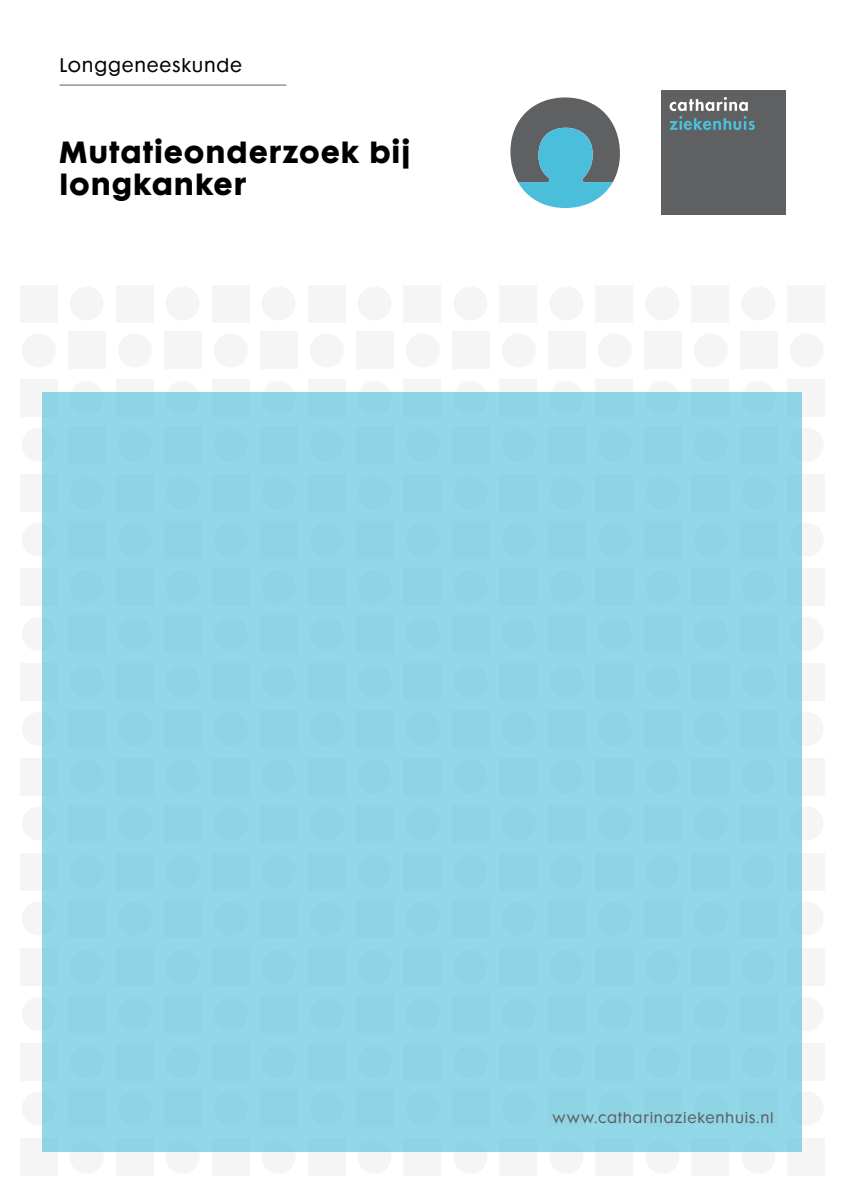
<style>
.page{position:relative;width:842px;height:1191px;background:#fff}
.page>*{position:absolute;margin:0;border:0;box-sizing:border-box;transform-origin:0 0}
.t1{font:700 28px/32px "Cg Futura Maxi";letter-spacing:.035em;color:#000}
.t2{font:18px "Cg Futura Maxi";letter-spacing:.045em;color:#000}
.t3{font:14px "Cg Futura Maxi";letter-spacing:.055em;color:#5f6062}
</style>
<div class="page">
<div style="left:70px;top:287px;width:34px;height:33px;background:#f5f5f6;border-radius:50%"></div>
<div style="left:116px;top:285px;width:37px;height:37px;background:#f5f5f6"></div>
<div style="left:166px;top:287px;width:34px;height:33px;background:#f5f5f6;border-radius:50%"></div>
<div style="left:212px;top:285px;width:37px;height:37px;background:#f5f5f6"></div>
<div style="left:262px;top:287px;width:34px;height:33px;background:#f5f5f6;border-radius:50%"></div>
<div style="left:308px;top:285px;width:37px;height:37px;background:#f5f5f6"></div>
<div style="left:358px;top:287px;width:33px;height:33px;background:#f5f5f6;border-radius:50%"></div>
<div style="left:404px;top:285px;width:37px;height:37px;background:#f5f5f6"></div>
<div style="left:454px;top:287px;width:33px;height:33px;background:#f5f5f6;border-radius:50%"></div>
<div style="left:500px;top:285px;width:37px;height:37px;background:#f5f5f6"></div>
<div style="left:549px;top:287px;width:34px;height:33px;background:#f5f5f6;border-radius:50%"></div>
<div style="left:596px;top:285px;width:37px;height:37px;background:#f5f5f6"></div>
<div style="left:645px;top:287px;width:34px;height:33px;background:#f5f5f6;border-radius:50%"></div>
<div style="left:692px;top:285px;width:37px;height:37px;background:#f5f5f6"></div>
<div style="left:741px;top:287px;width:34px;height:33px;background:#f5f5f6;border-radius:50%"></div>
<div style="left:788px;top:285px;width:37px;height:37px;background:#f5f5f6"></div>
<div style="left:20px;top:285px;width:37px;height:37px;background:#f5f5f6"></div>
<div style="left:118px;top:333px;width:34px;height:34px;background:#f5f5f6;border-radius:50%"></div>
<div style="left:164px;top:332px;width:38px;height:37px;background:#f5f5f6"></div>
<div style="left:214px;top:333px;width:34px;height:34px;background:#f5f5f6;border-radius:50%"></div>
<div style="left:260px;top:332px;width:37px;height:37px;background:#f5f5f6"></div>
<div style="left:310px;top:333px;width:34px;height:34px;background:#f5f5f6;border-radius:50%"></div>
<div style="left:356px;top:332px;width:37px;height:37px;background:#f5f5f6"></div>
<div style="left:406px;top:333px;width:34px;height:34px;background:#f5f5f6;border-radius:50%"></div>
<div style="left:452px;top:332px;width:37px;height:37px;background:#f5f5f6"></div>
<div style="left:502px;top:333px;width:34px;height:34px;background:#f5f5f6;border-radius:50%"></div>
<div style="left:548px;top:332px;width:37px;height:37px;background:#f5f5f6"></div>
<div style="left:598px;top:333px;width:34px;height:34px;background:#f5f5f6;border-radius:50%"></div>
<div style="left:644px;top:332px;width:37px;height:37px;background:#f5f5f6"></div>
<div style="left:694px;top:333px;width:34px;height:34px;background:#f5f5f6;border-radius:50%"></div>
<div style="left:740px;top:332px;width:37px;height:37px;background:#f5f5f6"></div>
<div style="left:790px;top:333px;width:34px;height:34px;background:#f5f5f6;border-radius:50%"></div>
<div style="left:22px;top:333px;width:34px;height:34px;background:#f5f5f6;border-radius:50%"></div>
<div style="left:68px;top:332px;width:37px;height:37px;background:#f5f5f6"></div>
<div style="left:70px;top:381px;width:34px;height:34px;background:#f5f5f6;border-radius:50%"></div>
<div style="left:116px;top:379px;width:37px;height:37px;background:#f5f5f6"></div>
<div style="left:166px;top:381px;width:34px;height:34px;background:#f5f5f6;border-radius:50%"></div>
<div style="left:212px;top:379px;width:37px;height:37px;background:#f5f5f6"></div>
<div style="left:262px;top:381px;width:34px;height:34px;background:#f5f5f6;border-radius:50%"></div>
<div style="left:308px;top:379px;width:37px;height:37px;background:#f5f5f6"></div>
<div style="left:358px;top:381px;width:33px;height:34px;background:#f5f5f6;border-radius:50%"></div>
<div style="left:404px;top:379px;width:37px;height:37px;background:#f5f5f6"></div>
<div style="left:454px;top:381px;width:33px;height:34px;background:#f5f5f6;border-radius:50%"></div>
<div style="left:500px;top:379px;width:37px;height:37px;background:#f5f5f6"></div>
<div style="left:549px;top:381px;width:34px;height:34px;background:#f5f5f6;border-radius:50%"></div>
<div style="left:596px;top:379px;width:37px;height:37px;background:#f5f5f6"></div>
<div style="left:645px;top:381px;width:34px;height:34px;background:#f5f5f6;border-radius:50%"></div>
<div style="left:692px;top:379px;width:37px;height:37px;background:#f5f5f6"></div>
<div style="left:741px;top:381px;width:34px;height:34px;background:#f5f5f6;border-radius:50%"></div>
<div style="left:788px;top:379px;width:37px;height:37px;background:#f5f5f6"></div>
<div style="left:20px;top:379px;width:37px;height:37px;background:#f5f5f6"></div>
<div style="left:790px;top:428px;width:34px;height:34px;background:#f5f5f6;border-radius:50%"></div>
<div style="left:22px;top:428px;width:34px;height:34px;background:#f5f5f6;border-radius:50%"></div>
<div style="left:788px;top:474px;width:37px;height:37px;background:#f5f5f6"></div>
<div style="left:20px;top:474px;width:37px;height:37px;background:#f5f5f6"></div>
<div style="left:790px;top:523px;width:34px;height:33px;background:#f5f5f6;border-radius:50%"></div>
<div style="left:22px;top:523px;width:34px;height:33px;background:#f5f5f6;border-radius:50%"></div>
<div style="left:788px;top:568px;width:37px;height:38px;background:#f5f5f6"></div>
<div style="left:20px;top:568px;width:37px;height:38px;background:#f5f5f6"></div>
<div style="left:790px;top:617px;width:34px;height:34px;background:#f5f5f6;border-radius:50%"></div>
<div style="left:22px;top:617px;width:34px;height:34px;background:#f5f5f6;border-radius:50%"></div>
<div style="left:788px;top:663px;width:37px;height:37px;background:#f5f5f6"></div>
<div style="left:20px;top:663px;width:37px;height:37px;background:#f5f5f6"></div>
<div style="left:790px;top:712px;width:34px;height:34px;background:#f5f5f6;border-radius:50%"></div>
<div style="left:22px;top:712px;width:34px;height:34px;background:#f5f5f6;border-radius:50%"></div>
<div style="left:788px;top:758px;width:37px;height:37px;background:#f5f5f6"></div>
<div style="left:20px;top:758px;width:37px;height:37px;background:#f5f5f6"></div>
<div style="left:790px;top:806px;width:34px;height:34px;background:#f5f5f6;border-radius:50%"></div>
<div style="left:22px;top:806px;width:34px;height:34px;background:#f5f5f6;border-radius:50%"></div>
<div style="left:788px;top:853px;width:37px;height:37px;background:#f5f5f6"></div>
<div style="left:20px;top:853px;width:37px;height:37px;background:#f5f5f6"></div>
<div style="left:790px;top:901px;width:34px;height:34px;background:#f5f5f6;border-radius:50%"></div>
<div style="left:22px;top:901px;width:34px;height:34px;background:#f5f5f6;border-radius:50%"></div>
<div style="left:788px;top:948px;width:37px;height:37px;background:#f5f5f6"></div>
<div style="left:20px;top:948px;width:37px;height:37px;background:#f5f5f6"></div>
<div style="left:790px;top:997px;width:34px;height:34px;background:#f5f5f6;border-radius:50%"></div>
<div style="left:22px;top:997px;width:34px;height:34px;background:#f5f5f6;border-radius:50%"></div>
<div style="left:788px;top:1043px;width:37px;height:37px;background:#f5f5f6"></div>
<div style="left:20px;top:1043px;width:37px;height:37px;background:#f5f5f6"></div>
<div style="left:790px;top:1091px;width:34px;height:34px;background:#f5f5f6;border-radius:50%"></div>
<div style="left:22px;top:1091px;width:34px;height:34px;background:#f5f5f6;border-radius:50%"></div>
<div style="left:70px;top:1139px;width:34px;height:34px;background:#f5f5f6;border-radius:50%"></div>
<div style="left:116px;top:1138px;width:37px;height:37px;background:#f5f5f6"></div>
<div style="left:166px;top:1139px;width:34px;height:34px;background:#f5f5f6;border-radius:50%"></div>
<div style="left:212px;top:1138px;width:37px;height:37px;background:#f5f5f6"></div>
<div style="left:262px;top:1139px;width:34px;height:34px;background:#f5f5f6;border-radius:50%"></div>
<div style="left:308px;top:1138px;width:37px;height:37px;background:#f5f5f6"></div>
<div style="left:358px;top:1139px;width:33px;height:34px;background:#f5f5f6;border-radius:50%"></div>
<div style="left:404px;top:1138px;width:37px;height:37px;background:#f5f5f6"></div>
<div style="left:454px;top:1139px;width:33px;height:34px;background:#f5f5f6;border-radius:50%"></div>
<div style="left:500px;top:1138px;width:37px;height:37px;background:#f5f5f6"></div>
<div style="left:549px;top:1139px;width:34px;height:34px;background:#f5f5f6;border-radius:50%"></div>
<div style="left:596px;top:1138px;width:37px;height:37px;background:#f5f5f6"></div>
<div style="left:645px;top:1139px;width:34px;height:34px;background:#f5f5f6;border-radius:50%"></div>
<div style="left:692px;top:1138px;width:37px;height:37px;background:#f5f5f6"></div>
<div style="left:741px;top:1139px;width:34px;height:34px;background:#f5f5f6;border-radius:50%"></div>
<div style="left:788px;top:1138px;width:37px;height:37px;background:#f5f5f6"></div>
<div style="left:20px;top:1138px;width:37px;height:37px;background:#f5f5f6"></div>
<div style="left:43px;top:392px;width:759px;height:760px;background:#8fd4e5"></div>
<hr style="left:60px;top:85px;width:226px;height:1px;background:#5f6062">
<svg style="left:510px;top:97px;width:110px;height:111px"></svg>
<div style="left:661px;top:90px;width:124px;height:125px;background:#5f6062"></div>
<svg style="left:669px;top:97px;width:86px;height:33px"></svg>
<p class="t2" style="left:60px;top:54px;width:184px">Longgeneeskunde</p>
<p class="t1" style="left:60px;top:137px;width:352px">Mutatieonderzoek bij longkanker</p>
<p class="t3" style="left:552px;top:1109px;width:223px">www.catharinaziekenhuis.nl</p>
</div>
